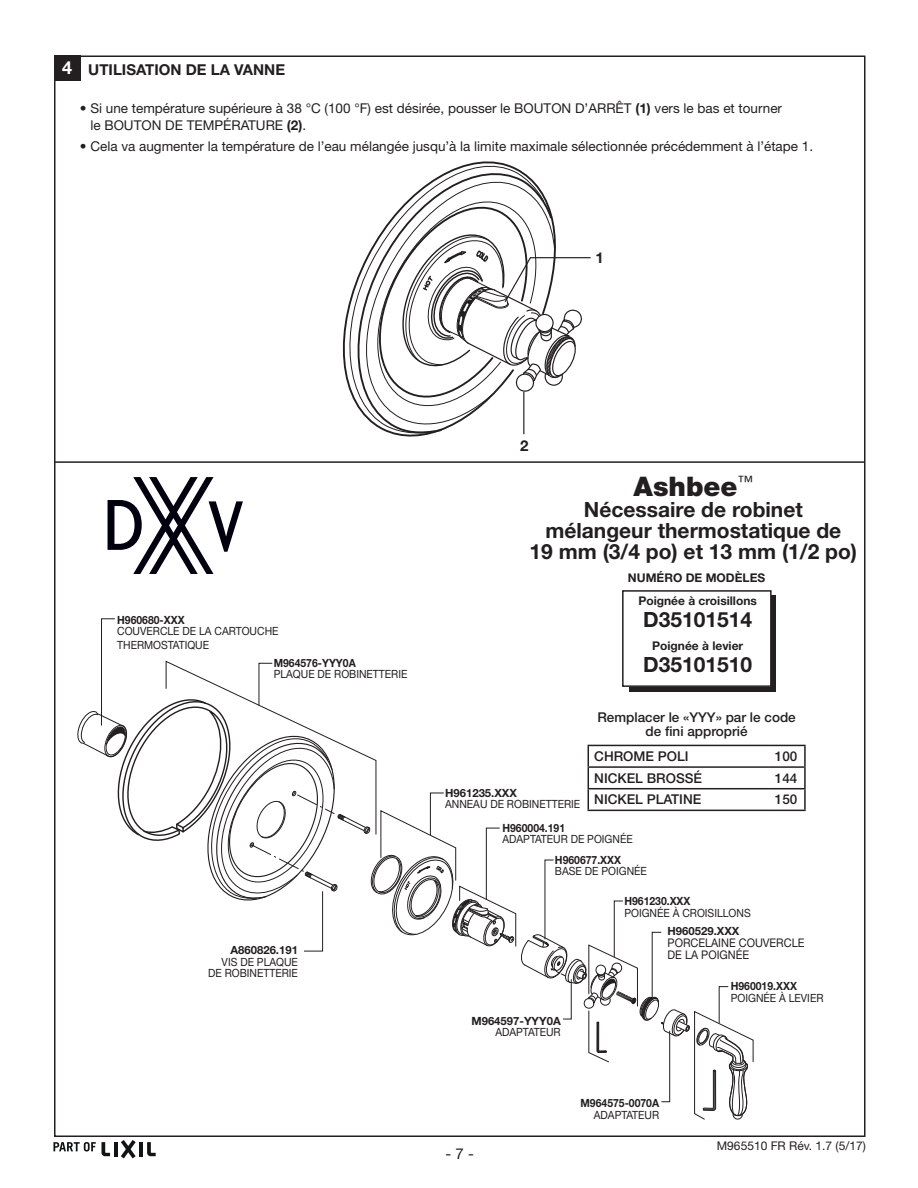
<style>
.page{position:relative;width:918px;height:1188px;background:#fff}
.page>*{position:absolute;margin:0;border:0;box-sizing:border-box;transform-origin:0 0}
.t1{font:900 27px "Helvetica Neue LT Std";color:#231f20}
.t2{font:700 21px/21px "Helvetica Neue LT Std";color:#231f20;text-align:center}
.t3{font:700 18px "Helvetica Neue LT Std";color:#fff}
._10pt_Heads_-_Bold{font:700 15px "Helvetica Neue LT Std";color:#231f20}
.t4{font:15px "Helvetica Neue LT Std";color:#231f20}
._9pt_text{font:13.5px/16.5px "Helvetica Neue LT Std";color:#231f20}
.t5{font:500 13.5px/13.5px "Helvetica Neue LT Std";color:#231f20;text-align:center}
.t6{font:700 12px "Helvetica Neue LT Std";color:#231f20}
.t7{font:12px "Helvetica Neue LT Std";color:#231f20}
.t8{font:11.85px/11.9px "Helvetica Neue LT Std";color:#231f20;scale:.92 1}
.t9{font:11.25px/11.2px "Helvetica Neue LT Std";color:#231f20;scale:.92 1}
.t10{font:700 11.25px/11.2px "Helvetica Neue LT Std";color:#231f20;text-align:right}
.t11{font:700 11.25px/11.2px "Helvetica Neue LT Std";color:#231f20;text-align:right;scale:.92 1}
.s1{font-weight:700}
.s2{font-weight:400}
</style>
<div class="page">
<div style="left:629px;top:595px;width:146px;height:96px;background:#231f20"></div>
<div style="left:623px;top:591px;width:148px;height:95px;background:#fff"></div>
<div style="left:622px;top:590px;width:150px;height:97px;border:2px solid #231f20"></div>
<hr style="left:588px;top:745px;width:181px;height:1px;background:#231f20">
<hr style="left:769px;top:745px;width:37px;height:1px;background:#231f20">
<hr style="left:804px;top:746px;width:2px;height:20px;background:#231f20">
<hr style="left:588px;top:766px;width:181px;height:2px;background:#231f20">
<hr style="left:769px;top:766px;width:37px;height:2px;background:#231f20">
<hr style="left:804px;top:768px;width:2px;height:20px;background:#231f20">
<hr style="left:588px;top:788px;width:181px;height:1px;background:#231f20">
<hr style="left:769px;top:788px;width:37px;height:1px;background:#231f20">
<hr style="left:804px;top:789px;width:2px;height:21px;background:#231f20">
<hr style="left:588px;top:810px;width:181px;height:1px;background:#231f20">
<hr style="left:769px;top:810px;width:37px;height:1px;background:#231f20">
<div style="left:54px;top:56px;width:26px;height:25px;background:#231f20"></div>
<svg style="left:108px;top:477px;width:135px;height:97px"></svg>
<svg style="left:342px;top:161px;width:183px;height:273px"></svg>
<svg style="left:355px;top:167px;width:185px;height:265px"></svg>
<hr style="left:54px;top:461px;width:810px;height:2px;background:#231f20">
<svg style="left:147px;top:1142px;width:9px;height:14px"></svg>
<hr style="left:114px;top:1142px;width:3px;height:14px;background:#111416">
<hr style="left:139px;top:1142px;width:4px;height:14px;background:#111416">
<svg style="left:121px;top:1140px;width:15px;height:18px"></svg>
<svg style="left:53px;top:1142px;width:57px;height:14px"></svg>
<svg style="left:77px;top:618px;width:677px;height:502px"></svg>
<svg style="left:368px;top:189px;width:223px;height:226px"></svg>
<p class="t3" style="left:62px;top:57px;width:12px">4</p>
<p class="_10pt_Heads_-_Bold" style="left:88px;top:61px;width:198px">UTILISATION DE LA VANNE</p>
<p class="_9pt_text" style="left:90px;top:100px;width:693px;text-indent:-11px">• Si une température supérieure à 38 °C (100 °F) est désirée, pousser le BOUTON D’ARRÊT <span class="s1">(1)</span> vers le bas et tourner le BOUTON DE TEMPÉRATURE <span class="s1">(2)</span>.</p>
<p class="_9pt_text" style="left:80px;top:137px;width:735px">• Cela va augmenter la température de l’eau mélangée jusqu’à la limite maximale sélectionnée précédemment à l’étape 1.</p>
<p class="_10pt_Heads_-_Bold" style="left:596px;top:248px;width:10px">1</p>
<p class="_10pt_Heads_-_Bold" style="left:520px;top:436px;width:10px">2</p>
<p class="t9" style="left:117px;top:614px;width:177px"><span class="s1">H960680-XXX<br></span>COUVERCLE DE LA CARTOUCHE</p>
<p class="t9" style="left:117px;top:639px;width:101px">THERMOSTATIQUE</p>
<p class="t9" style="left:274px;top:657px;width:147px"><span class="s1">M964576-YYY0A<br></span>PLAQUE DE ROBINETTERIE</p>
<p class="t9" style="left:208px;top:945px;width:99px;text-align:right"><span class="s1">A860826.191<br></span>VIS DE PLAQUE<br>DE ROBINETTERIE</p>
<p class="t1" style="left:634px;top:470px;width:121px">Ashbee<sup>™</sup></p>
<p class="t2" style="left:530px;top:498px;width:329px">Nécessaire de robinet mélangeur thermostatique de<br>19 mm (3/4 po) et 13 mm (1/2 po)</p>
<p class="t6" style="left:628px;top:571px;width:139px">NUMÉRO DE MODÈLES</p>
<p class="t6" style="left:638px;top:593px;width:120px">Poignée à croisillons</p>
<p class="t2" style="left:643px;top:609px;width:110px">D35101514</p>
<p class="t6" style="left:652px;top:638px;width:93px">Poignée à levier</p>
<p class="t2" style="left:643px;top:654px;width:110px">D35101510</p>
<p class="t9" style="left:445px;top:787px;width:148px"><span class="s1">H961235.XXX<br></span>ANNEAU DE ROBINETTERIE</p>
<p class="t5" style="left:597px;top:711px;width:200px">Remplacer le «YYY» par le code de fini approprié</p>
<p class="t5" style="left:594px;top:749px;width:96px">CHROME POLI</p>
<p class="t5" style="left:775px;top:749px;width:24px">100</p>
<p class="t5" style="left:594px;top:771px;width:109px">NICKEL BROSSÉ</p>
<p class="t5" style="left:775px;top:771px;width:24px">144</p>
<p class="t5" style="left:594px;top:793px;width:109px">NICKEL PLATINE</p>
<p class="t5" style="left:775px;top:793px;width:24px">150</p>
<p class="t9" style="left:502px;top:822px;width:143px"><span class="s1">H960004.191<br></span>ADAPTATEUR DE POIGNÉE</p>
<p class="t9" style="left:555px;top:854px;width:101px"><span class="s1">H960677.XXX<br></span>BASE DE POIGNÉE</p>
<p class="t9" style="left:624px;top:896px;width:139px"><span class="s1">H961230.XXX<br></span>POIGNÉE À CROISILLONS</p>
<p class="t10" style="left:668px;top:926px;width:73px">H960529.XXX</p>
<p class="t8" style="left:668px;top:937px;width:150px">PORCELAINE COUVERCLE<br>DE LA POIGNÉE</p>
<p class="t10" style="left:471px;top:1015px;width:91px">M964597-YYY0A<br><span class="s2">ADAPTATEUR</span></p>
<p class="t4" style="left:446px;top:1145px;width:30px">- 7 -</p>
<p class="t11" style="left:581px;top:1097px;width:87px">M964575-0070A<br><span class="s2">ADAPTATEUR</span></p>
<p class="t9" style="left:731px;top:980px;width:102px"><span class="s1">H960019.XXX<br></span>POIGNÉE À LEVIER</p>
<p class="t7" style="left:717px;top:1139px;width:150px">M965510 FR Rév. 1.7 (5/17)</p>
</div>
